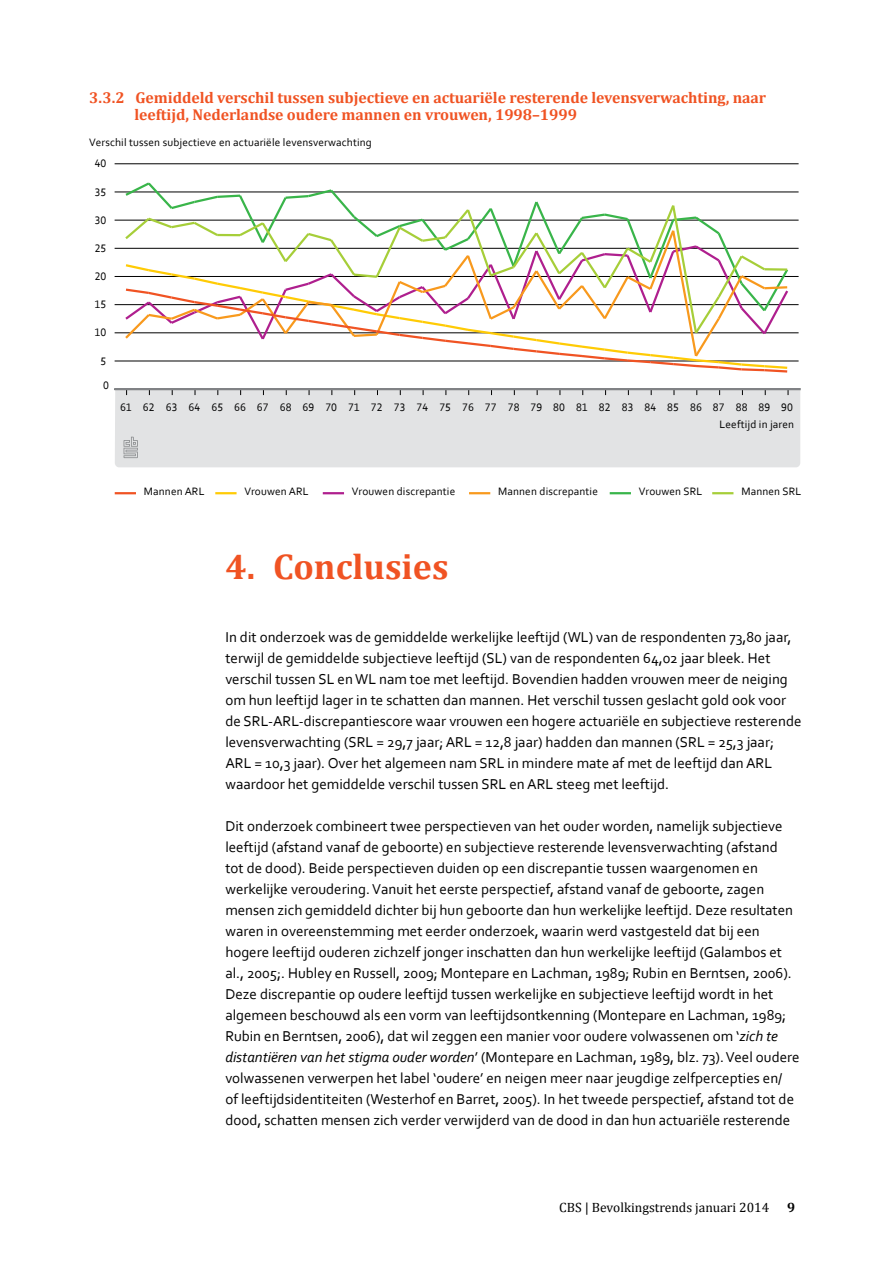
<style>
.page{position:relative;width:893px;height:1263px;background:#fff}
.page>*{position:absolute;margin:0;border:0;box-sizing:border-box;transform-origin:0 0}
.t1{font:700 36px "Cambria";color:#f05323}
.t2{font:700 15.75px/17.2px "Cambria";letter-spacing:-.005em;color:#f05323}
.t3{font:15px/21px "Corbel";color:#000}
.t4{font:13.5px "Cambria";color:#000}
.t5{font:700 13.5px "Cambria";color:#000}
.t6{font:11.4px "Corbel";letter-spacing:.01em;color:#000}
.t7{font:11.25px "Corbel";letter-spacing:.01em;color:#000}
.s1{font-style:italic}
</style>
<div class="page">
<div style="left:115px;top:390px;width:685px;height:77px;background:#e2e3e4"></div>
<hr style="left:115px;top:361px;width:684px;height:1px;background:#000">
<hr style="left:115px;top:333px;width:684px;height:1px;background:#000">
<hr style="left:115px;top:304px;width:684px;height:1px;background:#000">
<hr style="left:115px;top:276px;width:684px;height:1px;background:#000">
<hr style="left:115px;top:248px;width:684px;height:1px;background:#000">
<hr style="left:115px;top:220px;width:684px;height:1px;background:#000">
<hr style="left:115px;top:192px;width:684px;height:1px;background:#000">
<hr style="left:115px;top:164px;width:684px;height:1px;background:#000">
<svg style="left:123px;top:182px;width:667px;height:191px"></svg>
<hr style="left:764px;top:268px;width:23px;height:3px;background:#a6ce39">
<svg style="left:124px;top:437px;width:14px;height:21px"></svg>
<hr style="left:115px;top:492px;width:21px;height:2px;background:#f05323">
<hr style="left:215px;top:492px;width:22px;height:2px;background:#ffcb05">
<hr style="left:610px;top:492px;width:21px;height:2px;background:#39b54a">
<hr style="left:712px;top:492px;width:21px;height:2px;background:#a6ce39">
<hr style="left:323px;top:492px;width:21px;height:2px;background:#af1f8e">
<hr style="left:469px;top:492px;width:21px;height:2px;background:#f8991d">
<hr style="left:114px;top:388px;width:687px;height:2px;background:#808285">
<p class="t2" style="left:134px;top:88px;width:633px;text-indent:-45px">3.3.2 Gemiddeld verschil tussen subjectieve en actuariële resterende levensverwachting, naar leeftijd, Nederlandse oudere mannen en vrouwen, 1998–1999</p>
<p class="t7" style="left:89px;top:135px;width:284px">Verschil tussen subjectieve en actuariële levensverwachting</p>
<p class="t6" style="left:95px;top:157px;width:13px">40</p>
<p class="t6" style="left:95px;top:185px;width:13px">35</p>
<p class="t6" style="left:95px;top:213px;width:13px">30</p>
<p class="t6" style="left:95px;top:241px;width:13px">25</p>
<p class="t6" style="left:95px;top:269px;width:13px">20</p>
<p class="t6" style="left:95px;top:297px;width:13px">15</p>
<p class="t6" style="left:95px;top:326px;width:13px">10</p>
<p class="t6" style="left:101px;top:354px;width:7px">5</p>
<p class="t6" style="left:103px;top:378px;width:7px">0</p>
<p class="t6" style="left:120px;top:400px;width:674px">61 62 63 64 65 66 67 68 69 70 71 72 73 74 75 76 77 78 79 80 81 82 83 84 85 86 87 88 89 90</p>
<p class="t7" style="left:719px;top:417px;width:76px">Leeftijd in jaren</p>
<p class="t7" style="left:144px;top:484px;width:62px">Mannen ARL</p>
<p class="t7" style="left:244px;top:484px;width:66px">Vrouwen ARL</p>
<p class="t7" style="left:352px;top:484px;width:105px">Vrouwen discrepantie</p>
<p class="t7" style="left:498px;top:484px;width:101px">Mannen discrepantie</p>
<p class="t7" style="left:639px;top:484px;width:65px">Vrouwen SRL</p>
<p class="t7" style="left:741px;top:484px;width:62px">Mannen SRL</p>
<h1 class="t1" style="left:225px;top:541px;width:225px">4. Conclusies</h1>
<p class="t3" style="left:225px;top:626px;width:578px">In dit onderzoek was de gemiddelde werkelijke leeftijd (WL) van de respondenten 73,80 jaar, terwijl de gemiddelde subjectieve leeftijd (SL) van de respondenten 64,02 jaar bleek. Het verschil tussen SL en WL nam toe met leeftijd. Bovendien hadden vrouwen meer de neiging om hun leeftijd lager in te schatten dan mannen. Het verschil tussen geslacht gold ook voor de SRL-ARL-discrepantiescore waar vrouwen een hogere actuariële en subjectieve resterende levensverwachting (SRL = 29,7 jaar; ARL = 12,8 jaar) hadden dan mannen (SRL = 25,3 jaar; ARL = 10,3 jaar). Over het algemeen nam SRL in mindere mate af met de leeftijd dan ARL waardoor het gemiddelde verschil tussen SRL en ARL steeg met leeftijd.</p>
<p class="t3" style="left:225px;top:815px;width:576px">Dit onderzoek combineert twee perspectieven van het ouder worden, namelijk subjectieve leeftijd (afstand vanaf de geboorte) en subjectieve resterende levensverwachting (afstand tot de dood). Beide perspectieven duiden op een discrepantie tussen waargenomen en werkelijke veroudering. Vanuit het eerste perspectief, afstand vanaf de geboorte, zagen mensen zich gemiddeld dichter bij hun geboorte dan hun werkelijke leeftijd. Deze resultaten waren in overeenstemming met eerder onderzoek, waarin werd vastgesteld dat bij een hogere leeftijd ouderen zichzelf jonger inschatten dan hun werkelijke leeftijd (Galambos et al., 2005;. Hubley en Russell, 2009; Montepare en Lachman, 1989; Rubin en Berntsen, 2006).<br>Deze discrepantie op oudere leeftijd tussen werkelijke en subjectieve leeftijd wordt in het algemeen beschouwd als een vorm van leeftijdsontkenning (Montepare en Lachman, 1989; Rubin en Berntsen, 2006), dat wil zeggen een manier voor oudere volwassenen om ‘<span class="s1">zich te distantiëren van het stigma ouder worden</span>’ (Montepare en Lachman, 1989, blz. 73). Veel oudere volwassenen verwerpen het label ‘oudere’ en neigen meer naar jeugdige zelfpercepties en/<br>of leeftijdsidentiteiten (Westerhof en Barret, 2005). In het tweede perspectief, afstand tot de dood, schatten mensen zich verder verwijderd van de dood in dan hun actuariële resterende</p>
<p class="t4" style="left:559px;top:1199px;width:211px">CBS | Bevolkingstrends januari 2014</p>
<p class="t5" style="left:787px;top:1198px;width:9px">9</p>
</div>
